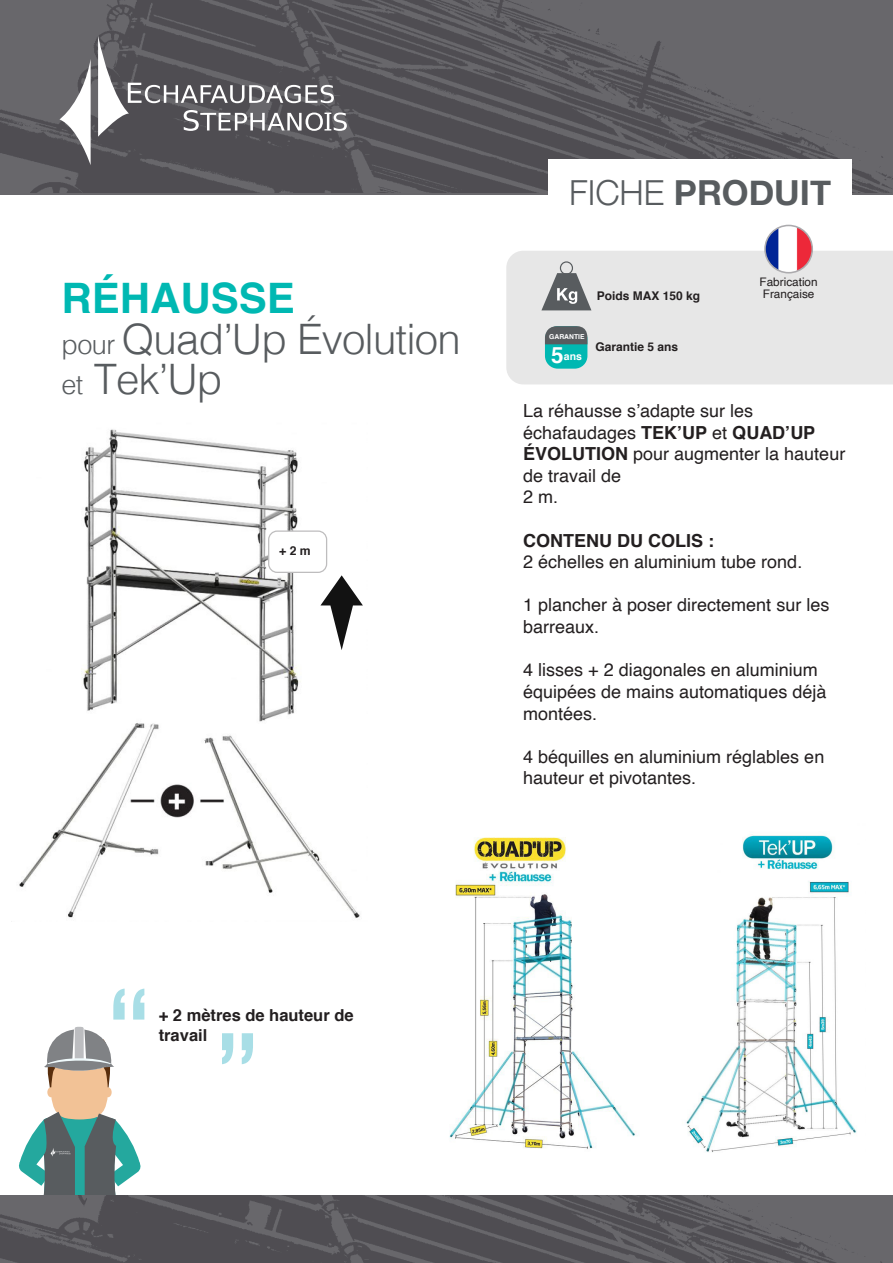
<style>
.page{position:relative;width:893px;height:1263px;background:#fff}
.page>*{position:absolute;margin:0;border:0;box-sizing:border-box;transform-origin:0 0}
.t1{font:300 42px/40.5px "Helvetica";letter-spacing:-.02em;color:#585c5f}
.t2{font:700 42px "Helvetica";color:#00b8b2}
.t3{font:700 34.5px "Helvetica Neue";color:#585c5f}
.t4{font:700 22.5px "Helvetica";color:#fff}
.t5{font:18px/21.6px "Helvetica";color:#231f20}
.t6{font:700 18px "Helvetica";color:#231f20}
.t7{font:700 16.5px/19.8px "Helvetica";color:#231f20}
.t8{font:700 12.3px "Helvetica";color:#231f20}
.t9{font:700 12px "Helvetica";color:#231f20}
.t10{font:11.7px "Helvetica";color:#231f20}
.t11{font:700 10.5px "Helvetica";color:#fff}
.t12{font:700 6.75px "Helvetica";color:#fff}
.s1{font-size:27px}
.s2{font-weight:300}
.s3{font-weight:700}
</style>
<div class="page">
<svg style="left:19px;top:1027px;width:122px;height:168px"></svg>
<img style="left:19px;top:429px;width:341px;height:489px">
<svg style="left:320px;top:575px;width:43px;height:75px"></svg>
<svg style="left:0;top:0;width:893px;height:195px;background:#5c5b5f"></svg>
<svg style="left:59px;top:59px;width:32px;height:106px"></svg>
<svg style="left:98px;top:36px;width:249px;height:101px;background:#6c6a6e"></svg>
<div style="left:548px;top:159px;width:304px;height:71px;background:#fff"></div>
<div style="left:506px;top:251px;width:387px;height:133px;background:#e7e7e7"></div>
<div style="left:560px;top:261px;width:13px;height:14px;border:1px solid #585c5f;border-radius:50%"></div>
<svg style="left:541px;top:273px;width:50px;height:37px;background:#919496"></svg>
<img style="left:765px;top:225px;width:47px;height:48px;border-radius:24px">
<div style="left:764px;top:225px;width:49px;height:48px;border:2px solid #acabae;border-radius:50%"></div>
<div style="left:545px;top:326px;width:42px;height:43px;background:#00b8b2;border-radius:13px"></div>
<svg style="left:545px;top:325px;width:42px;height:19px"></svg>
<svg style="left:0;top:1195px;width:893px;height:68px;background:#58575b"></svg>
<img style="left:449px;top:837px;width:189px;height:312px">
<img style="left:686px;top:834px;width:171px;height:318px">
<div style="left:269px;top:531px;width:58px;height:41px;background:#fff;border-radius:9px"></div>
<div style="left:268px;top:530px;width:59px;height:43px;border:1px solid #bebdbe;border-radius:9px"></div>
<svg style="left:133px;top:988px;width:11px;height:31px"></svg>
<svg style="left:113px;top:988px;width:12px;height:31px"></svg>
<svg style="left:222px;top:1033px;width:11px;height:31px"></svg>
<svg style="left:242px;top:1033px;width:11px;height:31px"></svg>
<p class="t2" style="left:61px;top:264px;width:235px">RÉHAUSSE</p>
<p class="t1" style="left:61px;top:315px;width:401px"><span class="s1">pour</span> Quad’Up Évolution <span class="s1">et</span> Tek’Up</p>
<p class="t8" style="left:279px;top:541px;width:33px">+ 2 m</p>
<p class="t3" style="left:569px;top:166px;width:263px"><span class="s2">FICHE</span> PRODUIT</p>
<p class="t9" style="left:597px;top:287px;width:105px">Poids MAX 150 kg</p>
<p class="t12" style="left:549px;top:331px;width:37px">GARANTIE</p>
<p class="t4" style="left:551px;top:337px;width:14px">5</p>
<p class="t11" style="left:564px;top:348px;width:20px">ans</p>
<p class="t9" style="left:595px;top:337px;width:84px">Garantie 5 ans</p>
<p class="t10" style="left:760px;top:273px;width:60px">Fabrication</p>
<p class="t10" style="left:763px;top:285px;width:53px">Française</p>
<p class="t5" style="left:523px;top:400px;width:324px">La réhausse s’adapte sur les échafaudages <span class="s3">TEK’UP</span> et <span class="s3">QUAD’UP<br>ÉVOLUTION</span> pour augmenter la hauteur de travail de</p>
<p class="t5" style="left:523px;top:487px;width:37px">2 m.</p>
<p class="t6" style="left:523px;top:526px;width:192px">CONTENU DU COLIS :</p>
<p class="t5" style="left:523px;top:552px;width:281px">2 échelles en aluminium tube rond.</p>
<p class="t5" style="left:523px;top:595px;width:308px">1 plancher à poser directement sur les barreaux.</p>
<p class="t5" style="left:523px;top:660px;width:305px">4 lisses + 2 diagonales en aluminium équipées de mains automatiques déjà montées.</p>
<p class="t5" style="left:523px;top:746px;width:303px">4 béquilles en aluminium réglables en hauteur et pivotantes.</p>
<p class="t7" style="left:159px;top:1005px;width:196px">+ 2 mètres de hauteur de travail</p>
</div>
